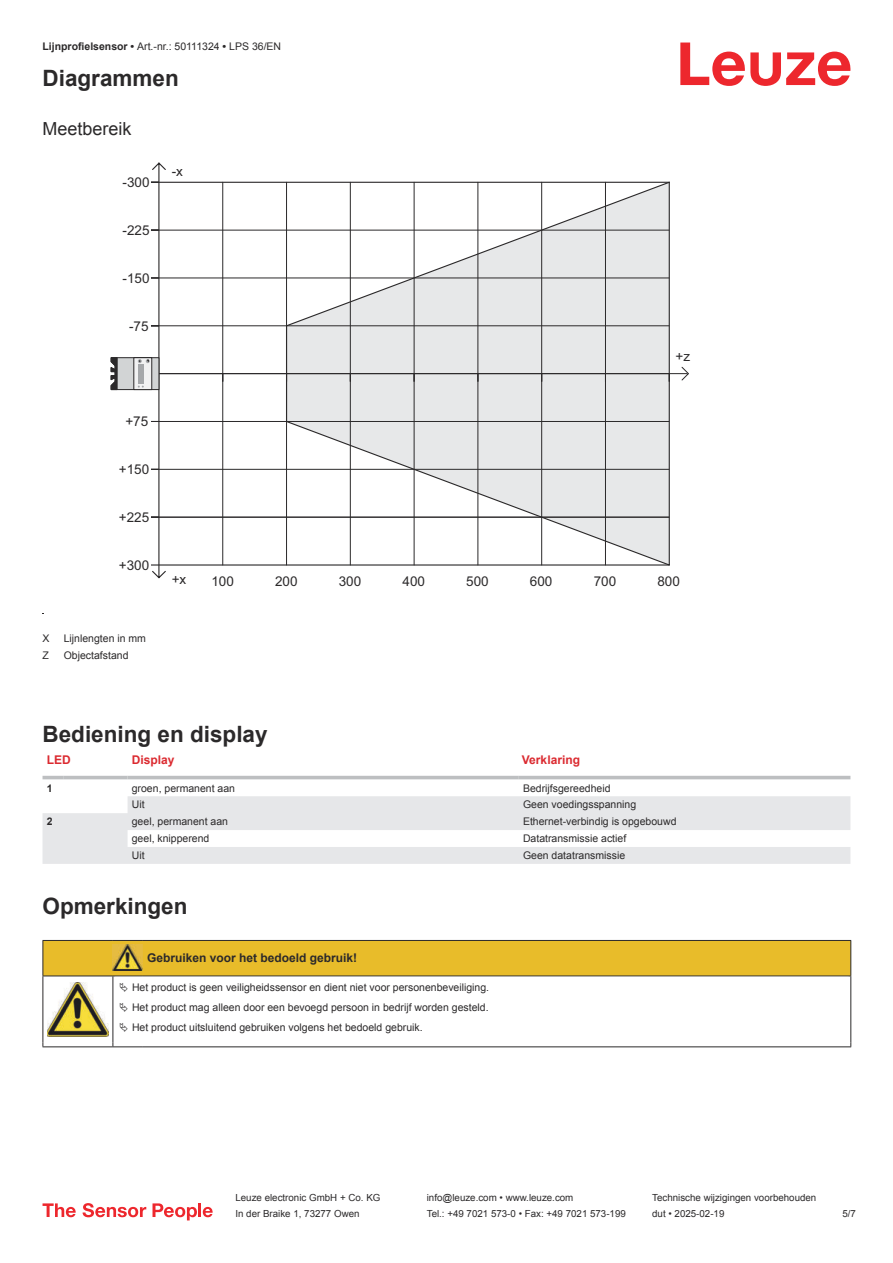
<style>
.page{position:relative;width:893px;height:1263px;background:#fff}
.page>*{position:absolute;margin:0;border:0;box-sizing:border-box;transform-origin:0 0}
.t1{font:700 22.5px "Arial";color:#2b292a}
.t2{font:18px "Arial";color:#2b292a}
.t3{font:13.5px "Arial";color:#2b292a}
.t4{font:700 12px "Arial";color:#2b292a}
.t5{font:700 12px "Arial";color:#db2a30}
.t6{font:10.5px/20.2px "Arial";color:#2b292a;text-align:justify}
.t7{font:700 10.5px "Arial";color:#2b292a}
.t8{font:9.75px "Arial";color:#2b292a}
.s1{font-weight:700}
</style>
<div class="page">
<svg style="left:680px;top:43px;width:170px;height:43px"></svg>
<div style="left:43px;top:775px;width:807px;height:5px;background:#ecedee"></div>
<svg style="left:43px;top:796px;width:807px;height:68px;fill:#e6e7e9"></svg>
<hr style="left:43px;top:776px;width:21px;height:3px;background:#bdbfc1">
<hr style="left:64px;top:776px;width:64px;height:3px;background:#bdbfc1">
<hr style="left:128px;top:776px;width:391px;height:3px;background:#bdbfc1">
<hr style="left:519px;top:776px;width:331px;height:3px;background:#bdbfc1">
<svg style="left:43px;top:1203px;width:33px;height:14px"></svg>
<svg style="left:83px;top:1203px;width:63px;height:14px"></svg>
<svg style="left:153px;top:1203px;width:44px;height:17px"></svg>
<hr style="left:198px;top:1203px;width:3px;height:14px;background:#ed272d">
<svg style="left:203px;top:1207px;width:10px;height:10px"></svg>
<svg style="left:151px;top:162px;width:538px;height:417px"></svg>
<svg style="left:111px;top:182px;width:495px;height:384px"></svg>
<hr style="left:43px;top:1046px;width:70px;height:1px;background:#2b292a">
<hr style="left:113px;top:1046px;width:30px;height:1px;background:#2b292a">
<hr style="left:143px;top:1046px;width:708px;height:1px;background:#2b292a">
<svg style="left:43px;top:940px;width:808px;height:106px"></svg>
<p class="t6" style="left:43px;top:37px;width:240px"><span class="s1">Lijnprofielsensor •</span> Art.-nr.: 50111324 <span class="s1">•</span> LPS 36/EN</p>
<h1 class="t1" style="left:43px;top:70px;width:138px">Diagrammen</h1>
<h2 class="t2" style="left:43px;top:122px;width:91px">Meetbereik</h2>
<p class="t3" style="left:123px;top:175px;width:29px">-300</p>
<p class="t3" style="left:123px;top:222px;width:29px">-225</p>
<p class="t3" style="left:123px;top:270px;width:29px">-150</p>
<p class="t3" style="left:129px;top:318px;width:21px">-75</p>
<p class="t3" style="left:172px;top:163px;width:13px">-x</p>
<p class="t3" style="left:125px;top:414px;width:24px">+75</p>
<p class="t3" style="left:119px;top:462px;width:32px">+150</p>
<p class="t3" style="left:119px;top:509px;width:32px">+225</p>
<p class="t3" style="left:119px;top:557px;width:32px">+300</p>
<p class="t6" style="left:43px;top:629px;width:9px">X</p>
<p class="t6" style="left:64px;top:629px;width:84px">Lijnlengten in mm</p>
<p class="t6" style="left:43px;top:646px;width:8px">Z</p>
<p class="t6" style="left:64px;top:646px;width:66px">Objectafstand</p>
<p class="t3" style="left:172px;top:572px;width:16px">+x</p>
<p class="t3" style="left:211px;top:573px;width:24px">100</p>
<p class="t3" style="left:676px;top:348px;width:16px">+z</p>
<p class="t3" style="left:275px;top:573px;width:24px">200</p>
<p class="t3" style="left:339px;top:573px;width:24px">300</p>
<p class="t3" style="left:402px;top:573px;width:24px">400</p>
<p class="t3" style="left:466px;top:573px;width:24px">500</p>
<p class="t3" style="left:530px;top:573px;width:24px">600</p>
<p class="t3" style="left:594px;top:573px;width:24px">700</p>
<p class="t3" style="left:657px;top:573px;width:24px">800</p>
<h1 class="t1" style="left:43px;top:725px;width:227px">Bediening en display</h1>
<p class="t5" style="left:47px;top:755px;width:25px">LED</p>
<p class="t5" style="left:132px;top:755px;width:44px">Display</p>
<p class="t5" style="left:522px;top:755px;width:60px">Verklaring</p>
<p class="t7" style="left:47px;top:784px;width:7px">1</p>
<p class="t6" style="left:132px;top:779px;width:105px">groen, permanent aan</p>
<p class="t6" style="left:523px;top:779px;width:89px">Bedrijfsgereedheid</p>
<p class="t6" style="left:132px;top:796px;width:14px">Uit</p>
<p class="t6" style="left:523px;top:796px;width:115px">Geen voedingsspanning</p>
<p class="t7" style="left:47px;top:818px;width:7px">2</p>
<p class="t6" style="left:132px;top:812px;width:98px">geel, permanent aan</p>
<p class="t6" style="left:523px;top:812px;width:155px">Ethernet-verbindig is opgebouwd</p>
<p class="t6" style="left:132px;top:829px;width:79px">geel, knipperend</p>
<p class="t6" style="left:523px;top:829px;width:105px">Datatransmissie actief</p>
<p class="t6" style="left:132px;top:846px;width:14px">Uit</p>
<p class="t6" style="left:523px;top:846px;width:104px">Geen datatransmissie</p>
<h1 class="t1" style="left:43px;top:898px;width:147px">Opmerkingen</h1>
<p class="t4" style="left:147px;top:954px;width:212px">Gebruiken voor het bedoeld gebruik!</p>
<p class="t6" style="left:132px;top:978px;width:359px">Het product is geen veiligheidssensor en dient niet voor personenbeveiliging.<br>Het product mag alleen door een bevoegd persoon in bedrijf worden gesteld.<br>Het product uitsluitend gebruiken volgens het bedoeld gebruik.</p>
<p class="t8" style="left:235px;top:1194px;width:146px">Leuze electronic GmbH + Co. KG</p>
<p class="t8" style="left:427px;top:1194px;width:148px">info@leuze.com • www.leuze.com</p>
<p class="t8" style="left:652px;top:1194px;width:166px">Technische wijzigingen voorbehouden</p>
<p class="t8" style="left:235px;top:1210px;width:126px">In der Braike 1, 73277 Owen</p>
<p class="t8" style="left:427px;top:1210px;width:201px">Tel.: +49 7021 573-0 • Fax: +49 7021 573-199</p>
<p class="t8" style="left:652px;top:1210px;width:74px">dut • 2025-02-19</p>
<p class="t8" style="left:842px;top:1210px;width:15px">5 /7</p>
</div>
